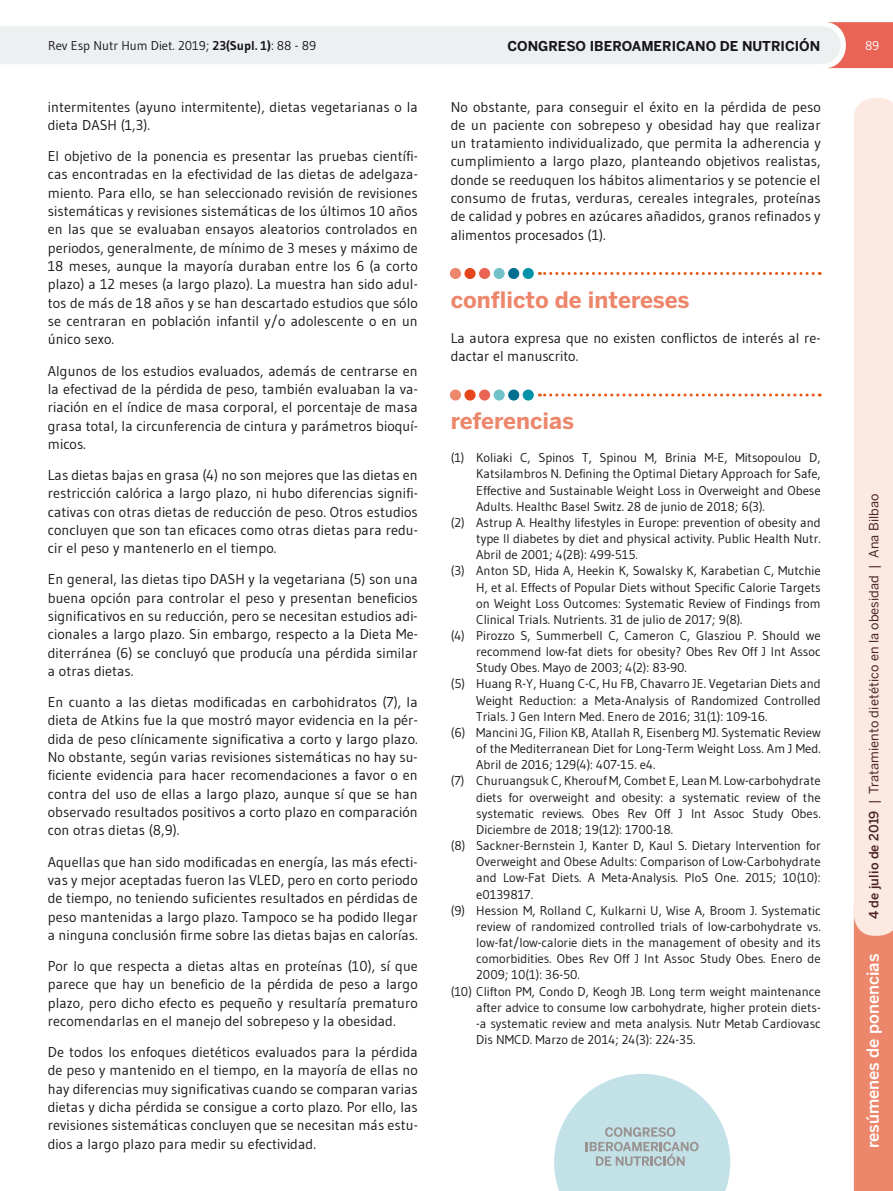
<style>
.page{position:relative;width:893px;height:1191px;background:#fff}
.page>*{position:absolute;margin:0;border:0;box-sizing:border-box;transform-origin:0 0}
.t1{font:700 22.5px "Benton Sans";color:#ed876c}
.t2{font:500 16.5px "Benton Sans";color:#fff}
.t3{font:14.25px/18.3px "Gudea";letter-spacing:.005em;color:#1a171c;text-align:justify}
.t4{font:700 13.5px "Benton Sans";color:#1a171c}
.t5{font:12.75px "Gudea";color:#1a171c}
.t6{font:12.75px "Benton Sans";letter-spacing:.01em;color:#4a2426}
.t7{font:12.75px "Gudea";color:#fff}
.s1{font-weight:700}
.s2{font-weight:500}
</style>
<div class="page">
<svg style="left:0;top:22px;width:893px;height:46px"></svg>
<div style="left:450px;top:268px;width:11px;height:11px;background:#ed876c;border-radius:50%"></div>
<div style="left:464px;top:268px;width:12px;height:11px;background:#e6451b;border-radius:50%"></div>
<div style="left:479px;top:268px;width:11px;height:11px;background:#ea6455;border-radius:50%"></div>
<div style="left:494px;top:268px;width:11px;height:11px;background:#74c2c9;border-radius:50%"></div>
<div style="left:508px;top:268px;width:11px;height:11px;background:#006e8f;border-radius:50%"></div>
<div style="left:523px;top:268px;width:11px;height:11px;background:#0492ab;border-radius:50%"></div>
<svg style="left:539px;top:272px;width:274px;height:3px"></svg>
<div style="left:450px;top:389px;width:11px;height:11px;background:#ed876c;border-radius:50%"></div>
<div style="left:464px;top:389px;width:12px;height:11px;background:#e6451b;border-radius:50%"></div>
<div style="left:479px;top:389px;width:11px;height:11px;background:#ea6455;border-radius:50%"></div>
<div style="left:494px;top:389px;width:11px;height:11px;background:#74c2c9;border-radius:50%"></div>
<div style="left:508px;top:389px;width:11px;height:11px;background:#006e8f;border-radius:50%"></div>
<div style="left:523px;top:389px;width:11px;height:11px;background:#0492ab;border-radius:50%"></div>
<svg style="left:539px;top:393px;width:274px;height:3px"></svg>
<svg style="left:854px;top:98px;width:39px;height:1093px;background:#f8d1c5"></svg>
<svg style="left:554px;top:1073px;width:176px;height:118px"></svg>
<p class="t5" style="left:48px;top:37px;width:270px">Rev Esp Nutr Hum Diet. 2019; <span class="s1">23(Supl. 1)</span>: 88 - 89</p>
<p class="t4" style="left:507px;top:38px;width:314px">CONGRESO IBEROAMERICANO DE NUTRICIÓN</p>
<p class="t7" style="left:865px;top:37px;width:16px">89</p>
<p class="t3" style="left:48px;top:97px;width:371px">intermitentes (ayuno intermitente), dietas vegetarianas o la dieta DASH (1,3).</p>
<p class="t3" style="left:48px;top:147px;width:371px">El objetivo de la ponencia es presentar las pruebas científi&shy;cas encontradas en la efectividad de las dietas de adelgaza&shy;miento. Para ello, se han seleccionado revisión de revisiones sistemáticas y revisiones sistemáticas de los últimos 10 años en las que se evaluaban ensayos aleatorios controlados en periodos, generalmente, de mínimo de 3 meses y máximo de 18 meses, aunque la mayoría duraban entre los 6 (a corto plazo) a 12 meses (a largo plazo). La muestra han sido adul&shy;tos de más de 18 años y se han descartado estudios que sólo se centraran en población infantil y/o adolescente o en un único sexo.</p>
<p class="t3" style="left:48px;top:361px;width:371px">Algunos de los estudios evaluados, además de centrarse en la efectivad de la pérdida de peso, también evaluaban la va&shy;riación en el índice de masa corporal, el porcentaje de masa grasa total, la circunferencia de cintura y parámetros bioquí&shy;micos.</p>
<p class="t3" style="left:48px;top:465px;width:371px">Las dietas bajas en grasa (4) no son mejores que las dietas en restricción calórica a largo plazo, ni hubo diferencias signifi&shy;cativas con otras dietas de reducción de peso. Otros estudios concluyen que son tan eficaces como otras dietas para redu&shy;cir el peso y mantenerlo en el tiempo.</p>
<p class="t3" style="left:48px;top:570px;width:371px">En general, las dietas tipo DASH y la vegetariana (5) son una buena opción para controlar el peso y presentan beneficios significativos en su reducción, pero se necesitan estudios adi&shy;cionales a largo plazo. Sin embargo, respecto a la Dieta Me&shy;diterránea (6) se concluyó que producía una pérdida similar a otras dietas.</p>
<p class="t3" style="left:48px;top:692px;width:371px">En cuanto a las dietas modificadas en carbohidratos (7), la dieta de Atkins fue la que mostró mayor evidencia en la pér&shy;dida de peso clínicamente significativa a corto y largo plazo.<br>No obstante, según varias revisiones sistemáticas no hay su&shy;ficiente evidencia para hacer recomendaciones a favor o en contra del uso de ellas a largo plazo, aunque sí que se han observado resultados positivos a corto plazo en comparación con otras dietas (8,9).</p>
<p class="t3" style="left:48px;top:852px;width:371px">Aquellas que han sido modificadas en energía, las más efecti&shy;vas y mejor aceptadas fueron las VLED, pero en corto periodo de tiempo, no teniendo suficientes resultados en pérdidas de peso mantenidas a largo plazo. Tampoco se ha podido llegar a ninguna conclusión firme sobre las dietas bajas en calorías.</p>
<p class="t3" style="left:48px;top:956px;width:371px">Por lo que respecta a dietas altas en proteínas (10), sí que parece que hay un beneficio de la pérdida de peso a largo plazo, pero dicho efecto es pequeño y resultaría prematuro recomendarlas en el manejo del sobrepeso y la obesidad.</p>
<p class="t3" style="left:48px;top:1042px;width:371px">De todos los enfoques dietéticos evaluados para la pérdida de peso y mantenido en el tiempo, en la mayoría de ellas no hay diferencias muy significativas cuando se comparan varias dietas y dicha pérdida se consigue a corto plazo. Por ello, las revisiones sistemáticas concluyen que se necesitan más estu&shy;dios a largo plazo para medir su efectividad.</p>
<p class="t3" style="left:451px;top:97px;width:371px">No obstante, para conseguir el éxito en la pérdida de peso de un paciente con sobrepeso y obesidad hay que realizar un tratamiento individualizado, que permita la adherencia y cumplimiento a largo plazo, planteando objetivos realistas, donde se reeduquen los hábitos alimentarios y se potencie el consumo de frutas, verduras, cereales integrales, proteínas de calidad y pobres en azúcares añadidos, granos refinados y alimentos procesados (1).</p>
<h1 class="t1" style="left:451px;top:286px;width:240px">conflicto de intereses</h1>
<p class="t3" style="left:451px;top:328px;width:371px">La autora expresa que no existen conflictos de interés al re&shy;dactar el manuscrito.</p>
<h1 class="t1" style="left:451px;top:407px;width:125px">referencias</h1>
<p class="t5" style="left:451px;top:450px;width:371px">(1) Koliaki C, Spinos T, Spinou M, Brinia M-E, Mitsopoulou D,</p>
<p class="t5" style="left:476px;top:466px;width:346px">Katsilambros N. Defining the Optimal Dietary Approach for Safe,</p>
<p class="t5" style="left:476px;top:482px;width:346px">Effective and Sustainable Weight Loss in Overweight and Obese</p>
<p class="t5" style="left:476px;top:498px;width:290px">Adults. Healthc Basel Switz. 28 de junio de 2018; 6(3).</p>
<p class="t5" style="left:451px;top:514px;width:371px">(2) Astrup A. Healthy lifestyles in Europe: prevention of obesity and</p>
<p class="t5" style="left:476px;top:530px;width:346px">type II diabetes by diet and physical activity. Public Health Nutr.</p>
<p class="t5" style="left:476px;top:547px;width:163px">Abril de 2001; 4(2B): 499-515.</p>
<p class="t5" style="left:451px;top:563px;width:371px">(3) Anton SD, Hida A, Heekin K, Sowalsky K, Karabetian C, Mutchie</p>
<p class="t5" style="left:476px;top:579px;width:346px">H, et al. Effects of Popular Diets without Specific Calorie Targets</p>
<p class="t5" style="left:476px;top:595px;width:346px">on Weight Loss Outcomes: Systematic Review of Findings from</p>
<p class="t5" style="left:476px;top:611px;width:268px">Clinical Trials. Nutrients. 31 de julio de 2017; 9(8).</p>
<p class="t5" style="left:451px;top:627px;width:371px">(4) Pirozzo S, Summerbell C, Cameron C, Glasziou P. Should we</p>
<p class="t5" style="left:476px;top:644px;width:346px">recommend low-fat diets for obesity? Obes Rev Off J Int Assoc</p>
<p class="t5" style="left:476px;top:660px;width:212px">Study Obes. Mayo de 2003; 4(2): 83-90.</p>
<p class="t5" style="left:451px;top:676px;width:371px">(5) Huang R-Y, Huang C-C, Hu FB, Chavarro JE. Vegetarian Diets and</p>
<p class="t5" style="left:476px;top:692px;width:346px">Weight Reduction: a Meta-Analysis of Randomized Controlled</p>
<p class="t5" style="left:476px;top:708px;width:293px">Trials. J Gen Intern Med. Enero de 2016; 31(1): 109-16.</p>
<p class="t5" style="left:451px;top:724px;width:371px">(6) Mancini JG, Filion KB, Atallah R, Eisenberg MJ. Systematic Review</p>
<p class="t5" style="left:476px;top:740px;width:346px">of the Mediterranean Diet for Long-Term Weight Loss. Am J Med.</p>
<p class="t5" style="left:476px;top:757px;width:181px">Abril de 2016; 129(4): 407-15. e4.</p>
<p class="t5" style="left:451px;top:773px;width:371px">(7) Churuangsuk C, Kherouf M, Combet E, Lean M. Low-carbohydrate</p>
<p class="t5" style="left:476px;top:789px;width:346px">diets for overweight and obesity: a systematic review of the</p>
<p class="t5" style="left:476px;top:805px;width:346px">systematic reviews. Obes Rev Off J Int Assoc Study Obes.</p>
<p class="t5" style="left:476px;top:821px;width:198px">Diciembre de 2018; 19(12): 1700-18.</p>
<p class="t5" style="left:451px;top:837px;width:371px">(8) Sackner-Bernstein J, Kanter D, Kaul S. Dietary Intervention for</p>
<p class="t5" style="left:476px;top:854px;width:346px">Overweight and Obese Adults: Comparison of Low-Carbohydrate</p>
<p class="t5" style="left:476px;top:870px;width:346px">and Low-Fat Diets. A Meta-Analysis. PloS One. 2015; 10(10):</p>
<p class="t5" style="left:476px;top:886px;width:58px">e0139817.</p>
<p class="t5" style="left:451px;top:902px;width:371px">(9) Hession M, Rolland C, Kulkarni U, Wise A, Broom J. Systematic</p>
<p class="t5" style="left:476px;top:918px;width:346px">review of randomized controlled trials of low-carbohydrate vs.</p>
<p class="t5" style="left:476px;top:934px;width:346px">low-fat/low-calorie diets in the management of obesity and its</p>
<p class="t5" style="left:476px;top:950px;width:346px">comorbidities. Obes Rev Off J Int Assoc Study Obes. Enero de</p>
<p class="t5" style="left:476px;top:967px;width:105px">2009; 10(1): 36-50.</p>
<p class="t5" style="left:451px;top:983px;width:371px">(10) Clifton PM, Condo D, Keogh JB. Long term weight maintenance</p>
<p class="t5" style="left:476px;top:999px;width:346px">after advice to consume low carbohydrate, higher protein diets-</p>
<p class="t5" style="left:476px;top:1015px;width:346px">-a systematic review and meta analysis. Nutr Metab Cardiovasc</p>
<p class="t5" style="left:476px;top:1031px;width:221px">Dis NMCD. Marzo de 2014; 24(3): 224-35.</p>
<p class="t6" style="left:866px;top:919px;width:427px;rotate:-90deg"><span class="s2">4 de julio de 2019</span> | Tratamiento dietético en la obesidad | Ana Bilbao</p>
<p class="t2" style="left:863px;top:1148px;width:196px;rotate:-90deg">resúmenes de ponencias</p>
</div>
